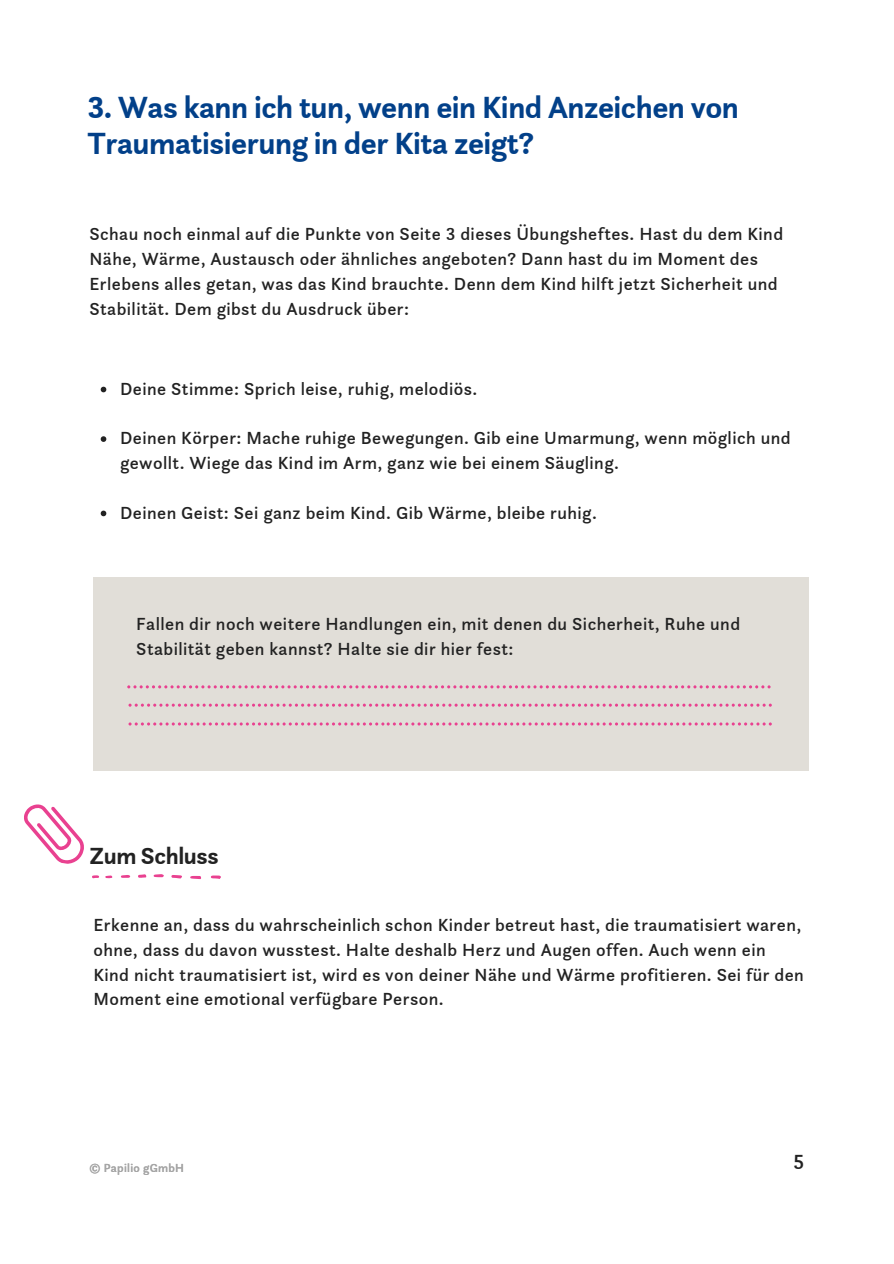
<style>
.page{position:relative;width:894px;height:1264px;background:#fff}
.page>*{position:absolute;margin:0;border:0;box-sizing:border-box;transform-origin:0 0}
.t1{font:700 31.5px/36px "Questa Sans";letter-spacing:-.04em;color:#024089}
.t2{font:700 24px "Questa Sans";letter-spacing:-.04em;color:#222}
.t3{font:500 21px "Questa Sans";color:#222}
.t4{font:500 18px/24.8px "Questa Sans";color:#222}
.t5{font:500 12px "Questa Sans";color:#a6a6a6}
</style>
<div class="page">
<svg style="left:101px;top:387px;width:5px;height:5px"></svg>
<svg style="left:101px;top:436px;width:5px;height:6px"></svg>
<svg style="left:101px;top:510px;width:5px;height:6px"></svg>
<div style="left:93px;top:577px;width:715px;height:193px;background:#e1ded8"></div>
<svg style="left:190px;top:875px;width:11px;height:4px"></svg>
<svg style="left:171px;top:875px;width:11px;height:3px"></svg>
<svg style="left:211px;top:875px;width:10px;height:4px"></svg>
<svg style="left:154px;top:874px;width:10px;height:3px"></svg>
<svg style="left:138px;top:874px;width:8px;height:3px"></svg>
<svg style="left:121px;top:875px;width:9px;height:2px"></svg>
<svg style="left:92px;top:875px;width:7px;height:3px"></svg>
<svg style="left:105px;top:875px;width:7px;height:3px"></svg>
<svg style="left:127px;top:685px;width:643px;height:3px"></svg>
<svg style="left:128px;top:703px;width:643px;height:3px"></svg>
<svg style="left:128px;top:722px;width:643px;height:3px"></svg>
<svg style="left:24px;top:804px;width:60px;height:60px"></svg>
<h1 class="t1" style="left:87px;top:89px;width:653px">3. Was kann ich tun, wenn ein Kind Anzeichen von<br>Traumatisierung in der Kita zeigt?</h1>
<p class="t4" style="left:89px;top:222px;width:695px">Schau noch einmal auf die Punkte von Seite 3 dieses Übungsheftes. Hast du dem Kind Nähe, Wärme, Austausch oder ähnliches angeboten? Dann hast du im Moment des Erlebens alles getan, was das Kind brauchte. Denn dem Kind hilft jetzt Sicherheit und Stabilität. Dem gibst du Ausdruck über:</p>
<p class="t4" style="left:120px;top:376px;width:359px">Deine Stimme: Sprich leise, ruhig, melodiös.</p>
<p class="t4" style="left:120px;top:425px;width:672px">Deinen Körper: Mache ruhige Bewegungen. Gib eine Umarmung, wenn möglich und gewollt. Wiege das Kind im Arm, ganz wie bei einem Säugling.</p>
<p class="t4" style="left:120px;top:500px;width:478px">Deinen Geist: Sei ganz beim Kind. Gib Wärme, bleibe ruhig.</p>
<p class="t4" style="left:136px;top:611px;width:605px">Fallen dir noch weitere Handlungen ein, mit denen du Sicherheit, Ruhe und<br>Stabilität geben kannst? Halte sie dir hier fest:</p>
<h2 class="t2" style="left:89px;top:840px;width:131px">Zum Schluss</h2>
<p class="t4" style="left:93px;top:912px;width:712px">Erkenne an, dass du wahrscheinlich schon Kinder betreut hast, die traumatisiert waren, ohne, dass du davon wusstest. Halte deshalb Herz und Augen offen. Auch wenn ein Kind nicht traumatisiert ist, wird es von deiner Nähe und Wärme profitieren. Sei für den Moment eine emotional verfügbare Person.</p>
<p class="t5" style="left:89px;top:1159px;width:96px">© Papilio gGmbH</p>
<p class="t3" style="left:792px;top:1148px;width:13px">5</p>
</div>
